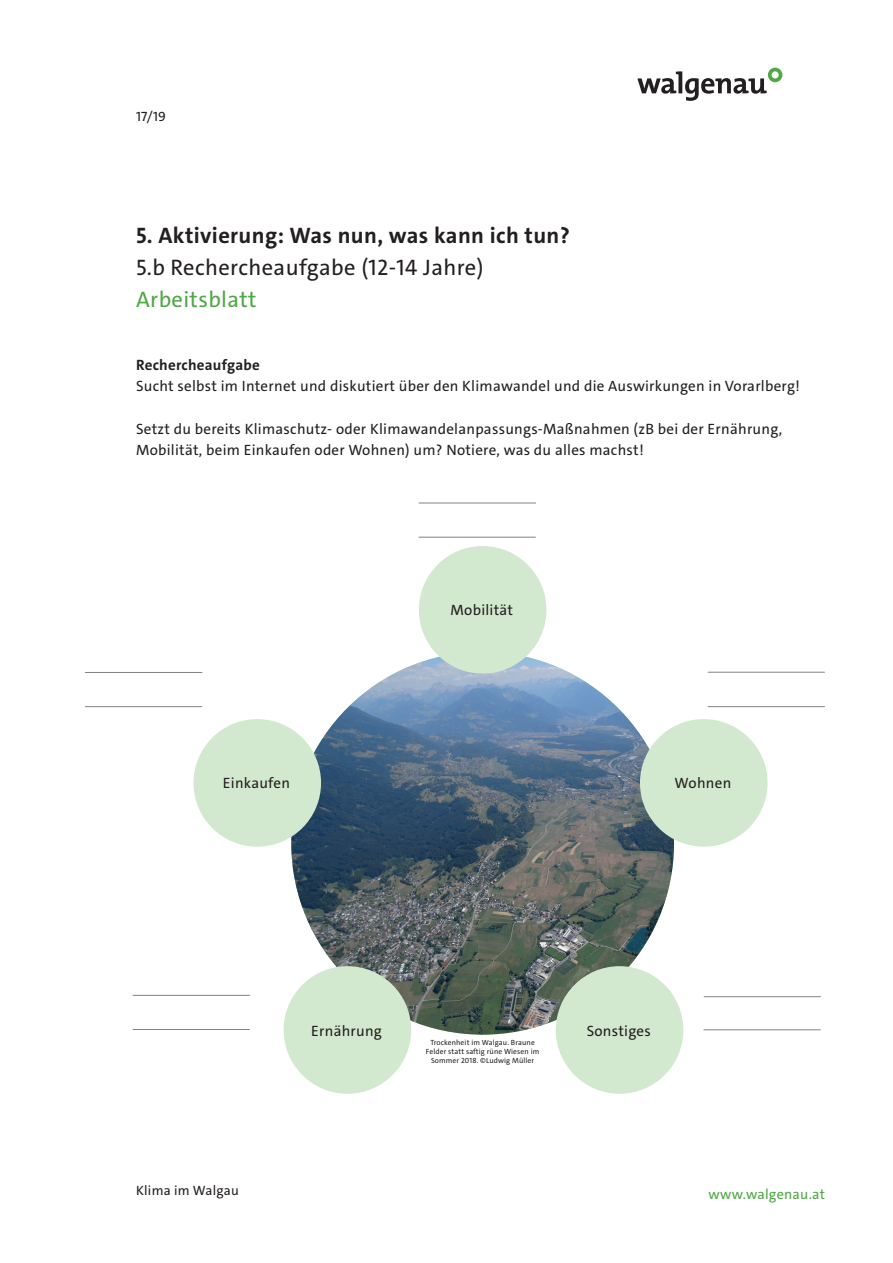
<style>
.page{position:relative;width:893px;height:1263px;background:#fff}
.page>*{position:absolute;margin:0;border:0;box-sizing:border-box;transform-origin:0 0}
.Headline_Bold__Zeile{font:700 22.5px "The Sans";letter-spacing:.015em;color:#231f20}
.Headline_Bold__Zeile-2{font:22.5px "The Sans";letter-spacing:.015em;color:#231f20}
.Headline_Grün__Zeile{font:22.5px "The Sans";letter-spacing:.015em;color:#50a746}
.Lauftext{font:15px/21.3px "The Sans";letter-spacing:.015em;color:#231f20}
.Headline_Bold__Zeile-3{font:700 15px "The Sans";letter-spacing:.015em;color:#231f20}
.t1{font:14.25px "The Sans";letter-spacing:.015em;color:#50a746}
.t2{font:13.5px "The Sans";letter-spacing:.015em;color:#231f20}
.Lauftext-2{font:7.5px/9px "The Sans";letter-spacing:.015em;color:#231f20;text-align:center}
</style>
<div class="page">
<svg style="left:637px;top:68px;width:145px;height:33px"></svg>
<img style="left:291px;top:652px;width:383px;height:383px;border-radius:191px">
<div style="left:193px;top:719px;width:128px;height:128px;background:#d3e9cf;border-radius:50%"></div>
<div style="left:419px;top:546px;width:127px;height:128px;background:#d3e9cf;border-radius:50%"></div>
<div style="left:640px;top:719px;width:127px;height:128px;background:#d3e9cf;border-radius:50%"></div>
<div style="left:556px;top:966px;width:127px;height:128px;background:#d3e9cf;border-radius:50%"></div>
<div style="left:284px;top:966px;width:127px;height:128px;background:#d3e9cf;border-radius:50%"></div>
<hr style="left:133px;top:1029px;width:116px;height:1px;background:#808285">
<hr style="left:133px;top:995px;width:117px;height:1px;background:#808285">
<hr style="left:85px;top:706px;width:117px;height:1px;background:#808285">
<hr style="left:85px;top:672px;width:117px;height:1px;background:#808285">
<hr style="left:419px;top:537px;width:116px;height:1px;background:#808285">
<hr style="left:419px;top:503px;width:117px;height:1px;background:#808285">
<hr style="left:708px;top:706px;width:116px;height:1px;background:#808285">
<hr style="left:704px;top:1029px;width:116px;height:1px;background:#808285">
<hr style="left:704px;top:996px;width:116px;height:1px;background:#808285">
<hr style="left:708px;top:672px;width:116px;height:1px;background:#808285">
<p class="t2" style="left:136px;top:108px;width:31px">17/19</p>
<p class="Headline_Bold__Zeile" style="left:136px;top:221px;width:435px">5. Aktivierung: Was nun, was kann ich tun?</p>
<p class="Headline_Bold__Zeile-2" style="left:136px;top:253px;width:349px">5.b Rechercheaufgabe (12-14 Jahre)</p>
<p class="Headline_Grün__Zeile" style="left:136px;top:284px;width:122px">Arbeitsblatt</p>
<p class="Headline_Bold__Zeile-3" style="left:136px;top:355px;width:125px">Rechercheaufgabe</p>
<p class="Lauftext" style="left:136px;top:376px;width:665px">Sucht selbst im Internet und diskutiert über den Klimawandel und die Auswirkungen in Vorarlberg!</p>
<p class="Lauftext" style="left:136px;top:418px;width:648px">Setzt du bereits Klimaschutz- oder Klimawandelanpassungs-Maßnahmen (zB bei der Ernährung,<br>Mobilität, beim Einkaufen oder Wohnen) um? Notiere, was du alles machst!</p>
<p class="Lauftext" style="left:223px;top:773px;width:68px">Einkaufen</p>
<p class="Lauftext" style="left:451px;top:600px;width:64px">Mobilität</p>
<p class="Lauftext" style="left:675px;top:773px;width:58px">Wohnen</p>
<p class="t2" style="left:136px;top:1182px;width:104px">Klima im Walgau</p>
<p class="Lauftext" style="left:311px;top:1020px;width:72px">Ernährung</p>
<p class="Lauftext" style="left:587px;top:1020px;width:66px">Sonstiges</p>
<p class="Lauftext-2" style="left:426px;top:1038px;width:115px">Trockenheit im Walgau. Braune<br>Felder statt saftig rüne Wiesen im<br>Sommer 2018. ©Ludwig Müller</p>
<p class="t1" style="left:708px;top:1185px;width:118px">www.walgenau.at</p>
</div>
